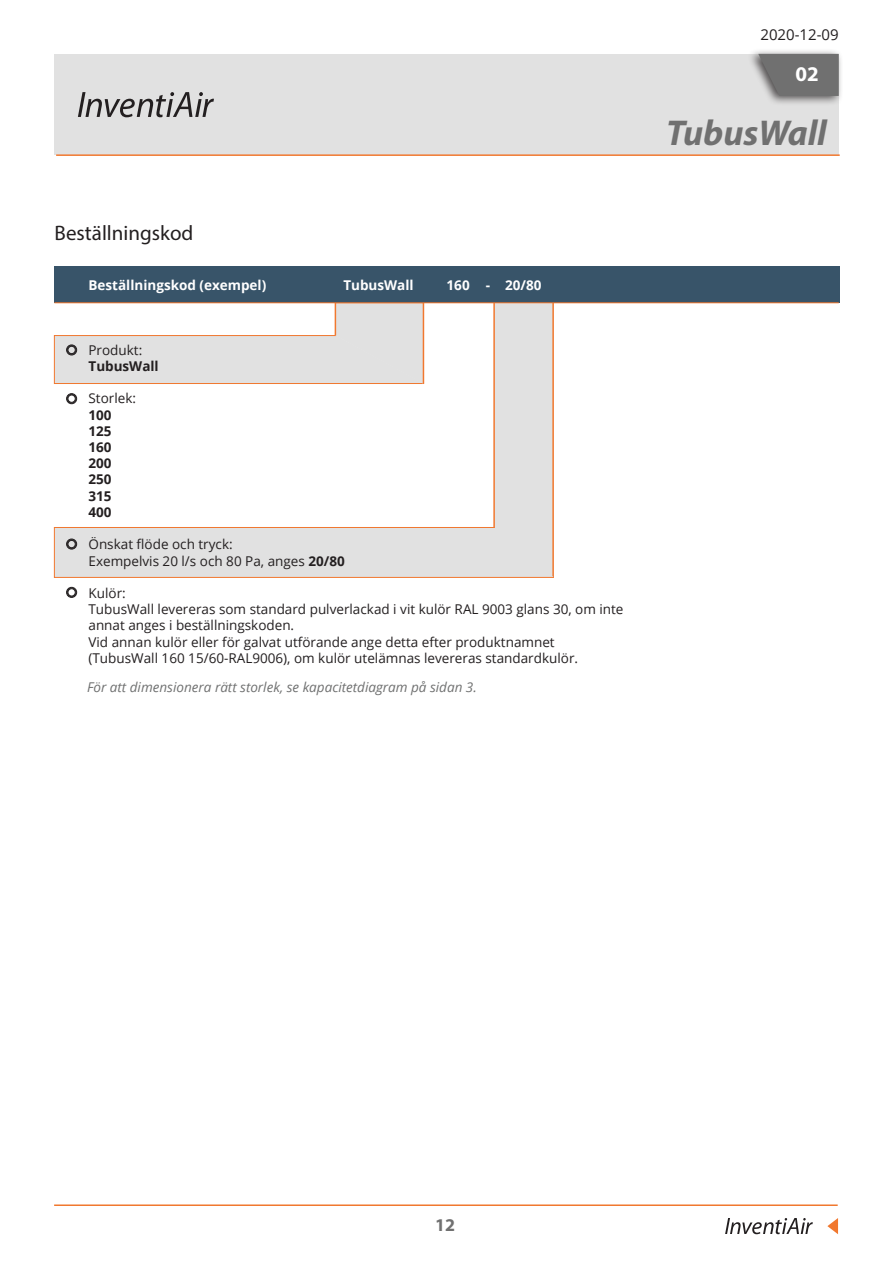
<style>
.page{position:relative;width:893px;height:1263px;background:#fff}
.page>*{position:absolute;margin:0;border:0;box-sizing:border-box;transform-origin:0 0}
.t1{font:italic 700 36px "Myriad Pro";color:#707070}
.t2{font:21px "Myriad Pro";color:#231f20}
.t3{font:700 21px "Myriad Pro";color:#fff}
.t4{font:700 18px "Myriad Pro";color:#707070}
.t5{font:15px "Open Sans";color:#231f20}
.t6{font:13.5px/16.2px "Open Sans";color:#231f20}
.t7{font:italic 13.5px "Open Sans";color:#707171}
.t8{font:700 13.5px "Open Sans";color:#fff}
.t9{font:700 13.5px "Open Sans";color:#231f20}
.s1{font-weight:700}
</style>
<div class="page">
<div style="left:54px;top:54px;width:785px;height:100px;background:#e1e1e1"></div>
<svg style="left:78px;top:92px;width:136px;height:25px"></svg>
<div style="left:747px;top:48px;width:97px;height:58px;background:#231f20;opacity:.75"></div>
<svg style="left:758px;top:54px;width:81px;height:42px;background:#777"></svg>
<hr style="left:56px;top:154px;width:784px;height:2px;background:#f1782f">
<svg style="left:725px;top:1218px;width:88px;height:16px"></svg>
<svg style="left:827px;top:1218px;width:11px;height:16px"></svg>
<hr style="left:54px;top:1204px;width:784px;height:2px;background:#f1782f">
<svg style="left:54px;top:303px;width:501px;height:275px"></svg>
<div style="left:54px;top:266px;width:786px;height:36px;background:#385469"></div>
<div style="left:66px;top:345px;width:11px;height:10px;border:1px solid #231f20;border-radius:50%"></div>
<div style="left:67px;top:345px;width:9px;height:9px;border:1px solid #231f20;border-radius:50%"></div>
<div style="left:68px;top:346px;width:8px;height:8px;border:1px solid #231f20;border-radius:50%"></div>
<div style="left:66px;top:393px;width:11px;height:11px;border:1px solid #231f20;border-radius:50%"></div>
<div style="left:67px;top:394px;width:9px;height:9px;border:1px solid #231f20;border-radius:50%"></div>
<div style="left:68px;top:395px;width:8px;height:8px;border:1px solid #231f20;border-radius:50%"></div>
<div style="left:66px;top:539px;width:11px;height:10px;border:1px solid #231f20;border-radius:50%"></div>
<div style="left:67px;top:540px;width:9px;height:8px;border:1px solid #231f20;border-radius:50%"></div>
<div style="left:68px;top:540px;width:8px;height:8px;border:1px solid #231f20;border-radius:50%"></div>
<div style="left:66px;top:587px;width:11px;height:11px;border:1px solid #231f20;border-radius:50%"></div>
<div style="left:67px;top:588px;width:9px;height:9px;border:1px solid #231f20;border-radius:50%"></div>
<div style="left:68px;top:588px;width:8px;height:8px;border:1px solid #231f20;border-radius:50%"></div>
<hr style="left:54px;top:302px;width:785px;height:1px;background:#f1782f">
<p class="t2" style="left:55px;top:220px;width:140px">Beställningskod</p>
<p class="t8" style="left:89px;top:276px;width:179px">Beställningskod (exempel)</p>
<p class="t8" style="left:343px;top:276px;width:72px">TubusWall</p>
<p class="t8" style="left:447px;top:276px;width:25px">160</p>
<p class="t8" style="left:486px;top:276px;width:6px">-</p>
<p class="t8" style="left:505px;top:276px;width:38px">20/80</p>
<p class="t6" style="left:89px;top:341px;width:55px">Produkt:</p>
<p class="t9" style="left:89px;top:357px;width:72px">TubusWall</p>
<p class="t6" style="left:89px;top:390px;width:49px">Storlek:</p>
<p class="t9" style="left:89px;top:405px;width:25px">100</p>
<p class="t9" style="left:89px;top:421px;width:25px">125</p>
<p class="t9" style="left:89px;top:438px;width:25px">160</p>
<p class="t9" style="left:89px;top:454px;width:25px">200</p>
<p class="t9" style="left:89px;top:470px;width:25px">250</p>
<p class="t9" style="left:89px;top:486px;width:25px">315</p>
<p class="t9" style="left:89px;top:502px;width:25px">400</p>
<p class="t6" style="left:89px;top:536px;width:146px">Önskat flöde och tryck:</p>
<p class="t6" style="left:89px;top:552px;width:258px">Exempelvis 20 l/s och 80 Pa, anges <span class="s1">20/80</span></p>
<p class="t6" style="left:89px;top:584px;width:39px">Kulör:</p>
<p class="t6" style="left:89px;top:601px;width:536px">TubusWall levereras som standard pulverlackad i vit kulör RAL 9003 glans 30, om inte annat anges i beställningskoden.</p>
<p class="t6" style="left:89px;top:633px;width:468px">Vid annan kulör eller för galvat utförande ange detta efter produktnamnet</p>
<p class="t6" style="left:89px;top:649px;width:491px">(TubusWall 160 15/60-RAL9006), om kulör utelämnas levereras standardkulör.</p>
<p class="t7" style="left:87px;top:678px;width:391px">För att dimensionera rätt storlek, se kapacitetdiagram på sidan 3.</p>
<p class="t5" style="left:760px;top:24px;width:80px">2020-12-09</p>
<p class="t3" style="left:795px;top:60px;width:25px">02</p>
<p class="t1" style="left:666px;top:109px;width:162px">TubusWall</p>
<p class="t4" style="left:435px;top:1213px;width:21px">12</p>
</div>
